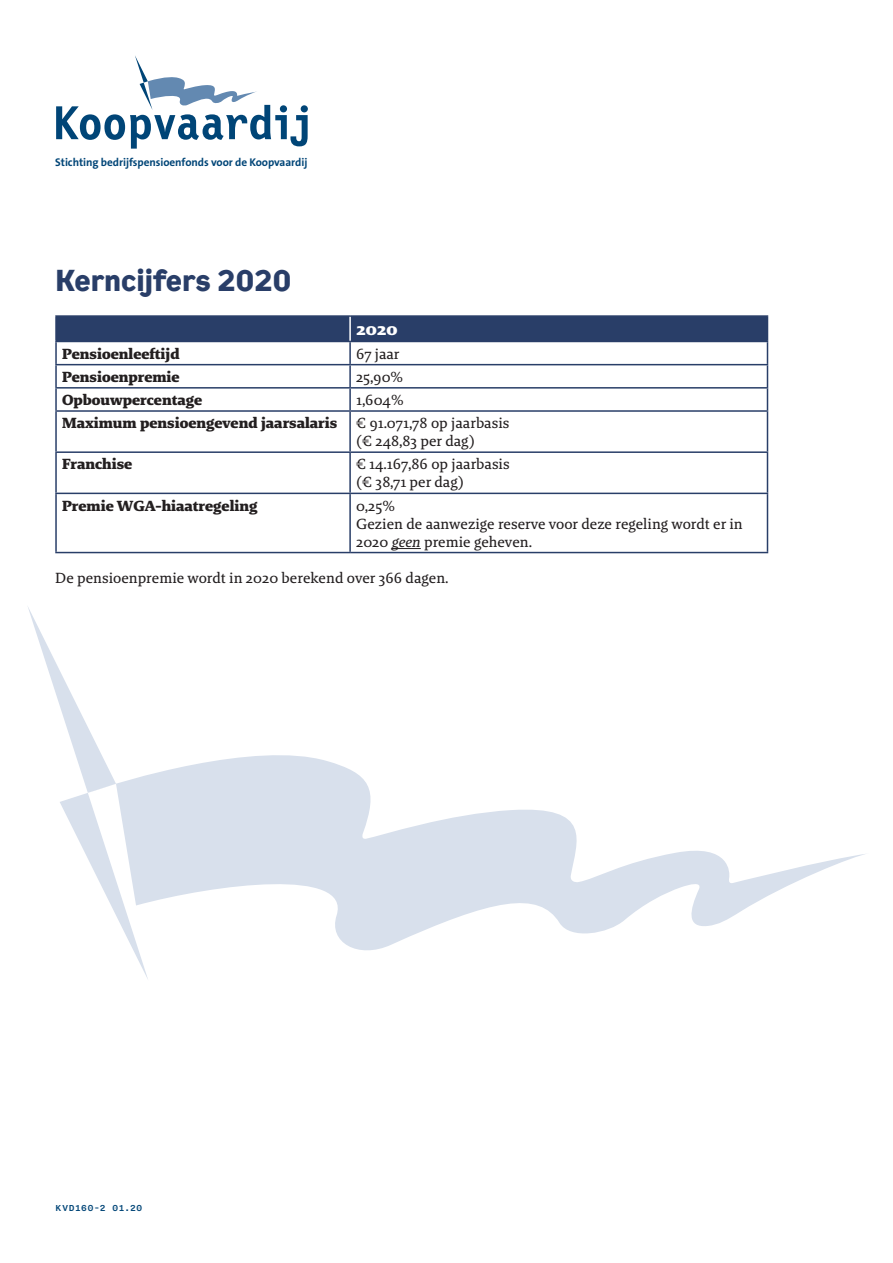
<style>
.page{position:relative;width:893px;height:1263px;background:#fff}
.page>*{position:absolute;margin:0;border:0;box-sizing:border-box;transform-origin:0 0}
.t1{font:700 30px "Kade";color:#293e68}
.t2{font:900 18px "Brando";color:#fff}
.t3{font:15px/18px "Brando Text";color:#231f20}
.t4{font:900 15px "Brando";color:#231f20}
.t5{font:700 11.25px "The Sans B W7";letter-spacing:-.005em;color:#004577}
.t6{font:500 10.5px "Nitti";letter-spacing:.01em;color:#004577}
.s1{font-style:italic}
</style>
<div class="page">
<svg style="left:148px;top:755px;width:717px;height:196px"></svg>
<svg style="left:28px;top:607px;width:120px;height:372px"></svg>
<svg style="left:56px;top:56px;width:252px;height:93px"></svg>
<hr style="left:55px;top:315px;width:295px;height:2px;background:#293e68">
<hr style="left:55px;top:317px;width:2px;height:24px;background:#293e68">
<hr style="left:350px;top:315px;width:418px;height:2px;background:#293e68">
<hr style="left:55px;top:341px;width:295px;height:1px;background:#293e68">
<hr style="left:55px;top:342px;width:2px;height:22px;background:#293e68">
<hr style="left:55px;top:364px;width:295px;height:1px;background:#293e68">
<hr style="left:55px;top:365px;width:2px;height:22px;background:#293e68">
<hr style="left:55px;top:387px;width:295px;height:2px;background:#293e68">
<hr style="left:55px;top:389px;width:2px;height:21px;background:#293e68">
<svg style="left:56px;top:316px;width:712px;height:94px"></svg>
<hr style="left:55px;top:410px;width:295px;height:2px;background:#293e68">
<hr style="left:55px;top:412px;width:2px;height:39px;background:#293e68">
<hr style="left:350px;top:410px;width:418px;height:2px;background:#293e68">
<hr style="left:349px;top:412px;width:2px;height:39px;background:#293e68">
<hr style="left:767px;top:412px;width:1px;height:39px;background:#293e68">
<hr style="left:55px;top:451px;width:295px;height:2px;background:#293e68">
<hr style="left:55px;top:453px;width:2px;height:40px;background:#293e68">
<hr style="left:350px;top:451px;width:418px;height:2px;background:#293e68">
<hr style="left:349px;top:453px;width:2px;height:40px;background:#293e68">
<hr style="left:767px;top:453px;width:1px;height:40px;background:#293e68">
<hr style="left:55px;top:493px;width:295px;height:1px;background:#293e68">
<hr style="left:55px;top:494px;width:2px;height:58px;background:#293e68">
<hr style="left:350px;top:493px;width:418px;height:1px;background:#293e68">
<hr style="left:349px;top:494px;width:2px;height:58px;background:#293e68">
<hr style="left:767px;top:494px;width:1px;height:58px;background:#293e68">
<hr style="left:55px;top:552px;width:295px;height:1px;background:#293e68">
<hr style="left:350px;top:552px;width:418px;height:1px;background:#293e68">
<hr style="left:349px;top:317px;width:2px;height:24px;background:#fff">
<svg style="left:392px;top:548px;width:29px;height:1px"></svg>
<p class="t5" style="left:55px;top:155px;width:254px">Stichting bedrijfspensioenfonds voor de Koopvaardij</p>
<h1 class="t1" style="left:55px;top:262px;width:238px">Kerncijfers 2020</h1>
<p class="t2" style="left:356px;top:317px;width:43px">2020</p>
<p class="t4" style="left:62px;top:344px;width:119px">Pensioenleeftijd</p>
<p class="t3" style="left:356px;top:344px;width:45px">67 jaar</p>
<p class="t4" style="left:62px;top:367px;width:119px">Pensioenpremie</p>
<p class="t3" style="left:356px;top:367px;width:49px">25,90%</p>
<p class="t4" style="left:62px;top:390px;width:142px">Opbouwpercentage</p>
<p class="t3" style="left:356px;top:391px;width:49px">1,604%</p>
<p class="t4" style="left:62px;top:413px;width:277px">Maximum pensioengevend jaarsalaris</p>
<p class="t3" style="left:356px;top:414px;width:155px">€ 91.071,78 op jaarbasis (€ 248,83 per dag)</p>
<p class="t4" style="left:62px;top:454px;width:72px">Franchise</p>
<p class="t3" style="left:356px;top:455px;width:155px">€ 14.167,86 op jaarbasis (€ 38,71 per dag)</p>
<p class="t4" style="left:62px;top:495px;width:197px">Premie WGA-hiaatregeling</p>
<p class="t3" style="left:356px;top:496px;width:388px">0,25%<br>Gezien de aanwezige reserve voor deze regeling wordt er in<br>2020 <span class="s1">geen</span> premie geheven.</p>
<p class="t3" style="left:55px;top:569px;width:395px">De pensioenpremie wordt in 2020 berekend over 366 dagen.</p>
<p class="t6" style="left:55px;top:1201px;width:89px">KVD160-2 01.20</p>
</div>
